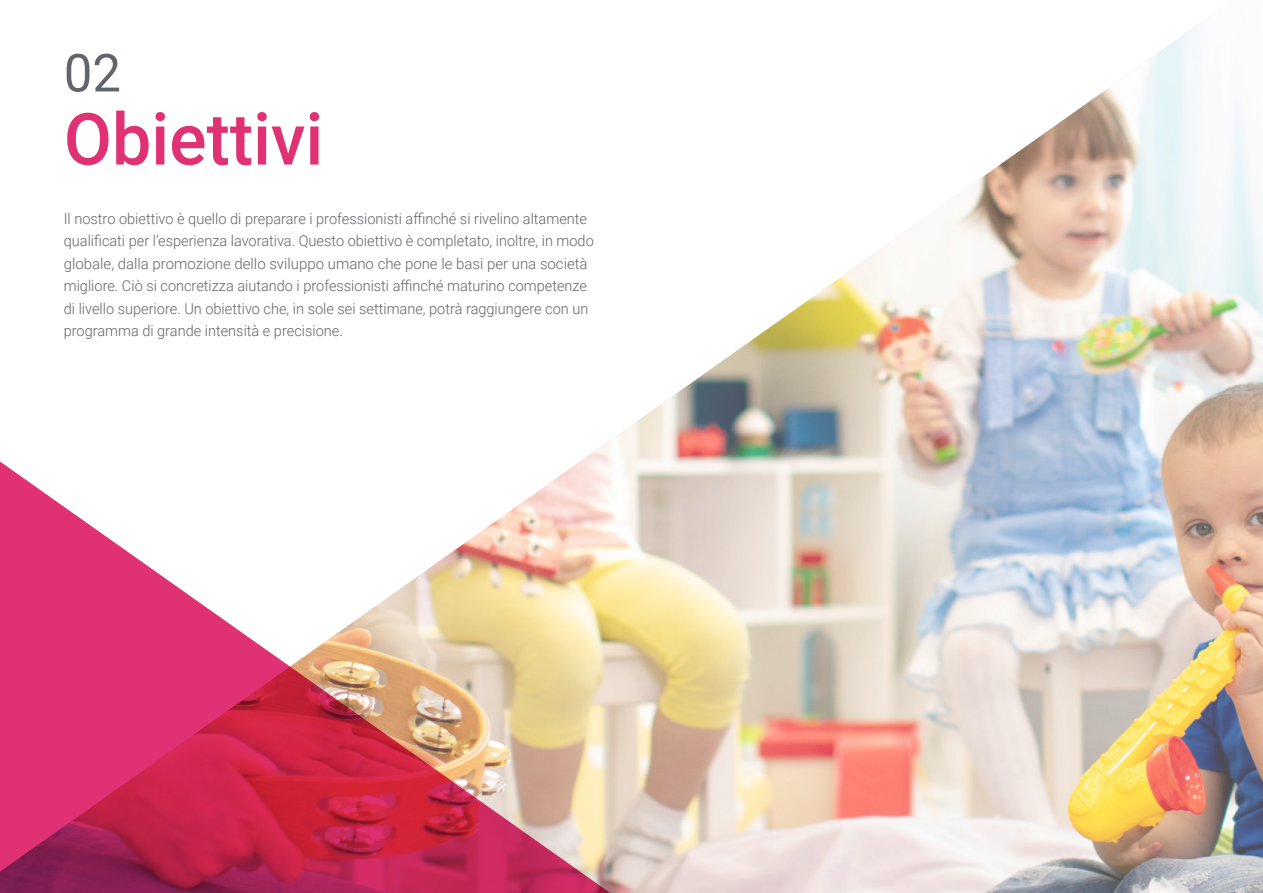
<style>
.page{position:relative;width:1263px;height:893px;background:#fff}
.page>*{position:absolute;margin:0;border:0;box-sizing:border-box;transform-origin:0 0}
.t1{font:500 72px "Roboto";color:#df3174}
.t2{font:52.5px "Roboto";color:#61646a}
.t3{font:300 15px/22.5px "Roboto";color:#61646a}
</style>
<div class="page">
<img style="left:602px;top:19px;width:661px;height:874px">
<svg style="left:0;top:446px;width:640px;height:447px"></svg>
<h2 class="t2" style="left:64px;top:36px;width:59px">02</h2>
<h1 class="t1" style="left:64px;top:89px;width:261px">Obiettivi</h1>
<p class="t3" style="left:64px;top:207px;width:531px">Il nostro obiettivo è quello di preparare i professionisti affinché si rivelino altamente qualificati per l’esperienza lavorativa. Questo obiettivo è completato, inoltre, in modo globale, dalla promozione dello sviluppo umano che pone le basi per una società migliore. Ciò si concretizza aiutando i professionisti affinché maturino competenze di livello superiore. Un obiettivo che, in sole sei settimane, potrà raggiungere con un programma di grande intensità e precisione.</p>
</div>
